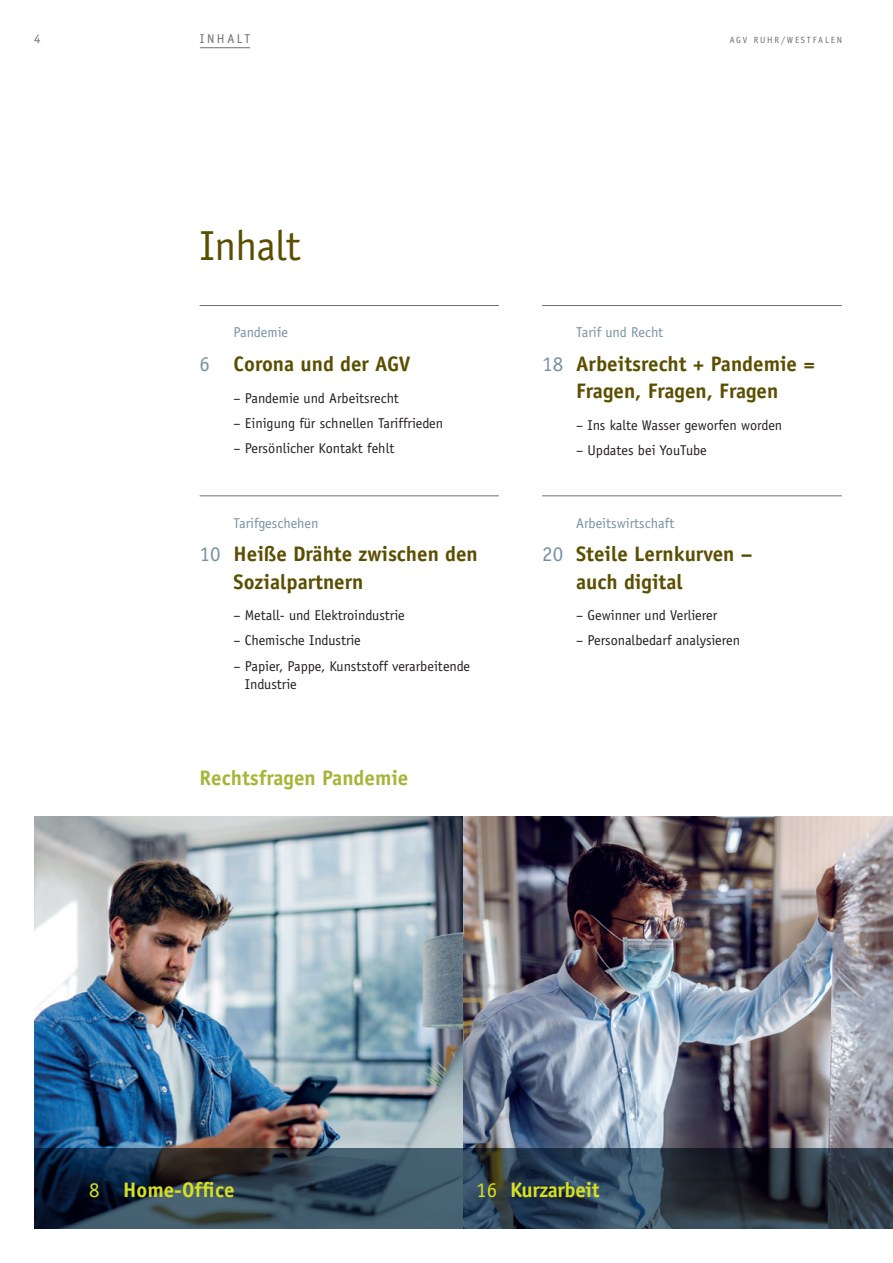
<style>
.page{position:relative;width:893px;height:1263px;background:#fff}
.page>*{position:absolute;margin:0;border:0;box-sizing:border-box;transform-origin:0 0}
.t1{font:42px "Officina Sans Std";letter-spacing:-.015em;color:#5b4e00}
.t2{font:700 21px/27.3px "Officina Sans Std";color:#5b4e00}
.t3{font:700 21px "Officina Sans Std";color:#a5b537}
.t4{font:700 21px "Officina Sans Std";color:#d6df21}
.t5{font:700 21px "Officina Sans Std";letter-spacing:-.02em;color:#d6df21}
.t6{font:14.25px/18.8px "Officina Sans Std";color:#231f20}
.t7{font:14.25px "Officina Sans Std";color:#7692a2}
.t8{font:14.25px "Officina Sans Std";letter-spacing:-.02em;color:#7692a2}
.t9{font:12.75px "Officina Sans Std";letter-spacing:.2em;color:#6c6d70}
.t10{font:9px "Officina Sans Std";letter-spacing:.2em;color:#6c6d70}
.s1{font-weight:400;color:#7692a2}
.s2{font-weight:400}
</style>
<div class="page">
<img style="left:34px;top:816px;width:859px;height:332px">
<svg style="left:34px;top:1148px;width:859px;height:81px"></svg>
<hr style="left:200px;top:495px;width:299px;height:1px;background:#6c6d70">
<hr style="left:200px;top:305px;width:299px;height:1px;background:#6c6d70">
<hr style="left:542px;top:305px;width:300px;height:1px;background:#6c6d70">
<hr style="left:542px;top:495px;width:300px;height:1px;background:#6c6d70">
<hr style="left:200px;top:47px;width:50px;height:1px;background:#6c6d70">
<p class="t9" style="left:34px;top:31px;width:8px">4</p>
<p class="t9" style="left:200px;top:31px;width:52px">INHALT</p>
<p class="t10" style="left:730px;top:35px;width:114px">AGV RUHR/WESTFALEN</p>
<h1 class="t1" style="left:200px;top:221px;width:103px">Inhalt</h1>
<p class="t8" style="left:234px;top:324px;width:56px">Pandemie</p>
<h2 class="t2" style="left:200px;top:350px;width:213px"><span class="s1">6</span> Corona und der AGV</h2>
<p class="t6" style="left:234px;top:388px;width:167px">– Pandemie und Arbeitsrecht</p>
<p class="t6" style="left:234px;top:414px;width:211px">– Einigung für schnellen Tariffrieden</p>
<p class="t6" style="left:234px;top:439px;width:162px">– Persönlicher Kontakt fehlt</p>
<p class="t7" style="left:234px;top:515px;width:86px">Tarifgeschehen</p>
<h2 class="t2" style="left:234px;top:540px;width:246px;text-indent:-34px"><span class="s1">10</span> Heiße Drähte zwischen den<br>Sozialpartnern</h2>
<p class="t6" style="left:234px;top:606px;width:173px">– Metall- und Elektroindustrie</p>
<p class="t6" style="left:234px;top:631px;width:129px">– Chemische Industrie</p>
<p class="t6" style="left:245px;top:656px;width:227px;text-indent:-11px">– Papier, Pappe, Kunststoff verarbeitende<br>Industrie</p>
<h2 class="t3" style="left:200px;top:765px;width:210px">Rechtsfragen Pandemie</h2>
<p class="t7" style="left:576px;top:324px;width:89px">Tarif und Recht</p>
<h2 class="t2" style="left:542px;top:350px;width:274px;text-align:center"><span class="s1">18</span> Arbeitsrecht + Pandemie =<br>Fragen, Fragen, Fragen</h2>
<p class="t6" style="left:576px;top:416px;width:208px">– Ins kalte Wasser geworfen worden</p>
<p class="t6" style="left:576px;top:441px;width:132px">– Updates bei YouTube</p>
<p class="t7" style="left:576px;top:515px;width:100px">Arbeitswirtschaft</p>
<h2 class="t2" style="left:576px;top:540px;width:178px;text-indent:-34px"><span class="s1">20</span> Steile Lernkurven – auch digital</h2>
<p class="t6" style="left:576px;top:606px;width:142px">– Gewinner und Verlierer</p>
<p class="t6" style="left:576px;top:631px;width:165px">– Personalbedarf analysieren</p>
<h2 class="t4" style="left:89px;top:1177px;width:147px"><span class="s2">8</span> Home-Office</h2>
<h2 class="t5" style="left:476px;top:1177px;width:125px"><span class="s2">16</span> Kurzarbeit</h2>
</div>
